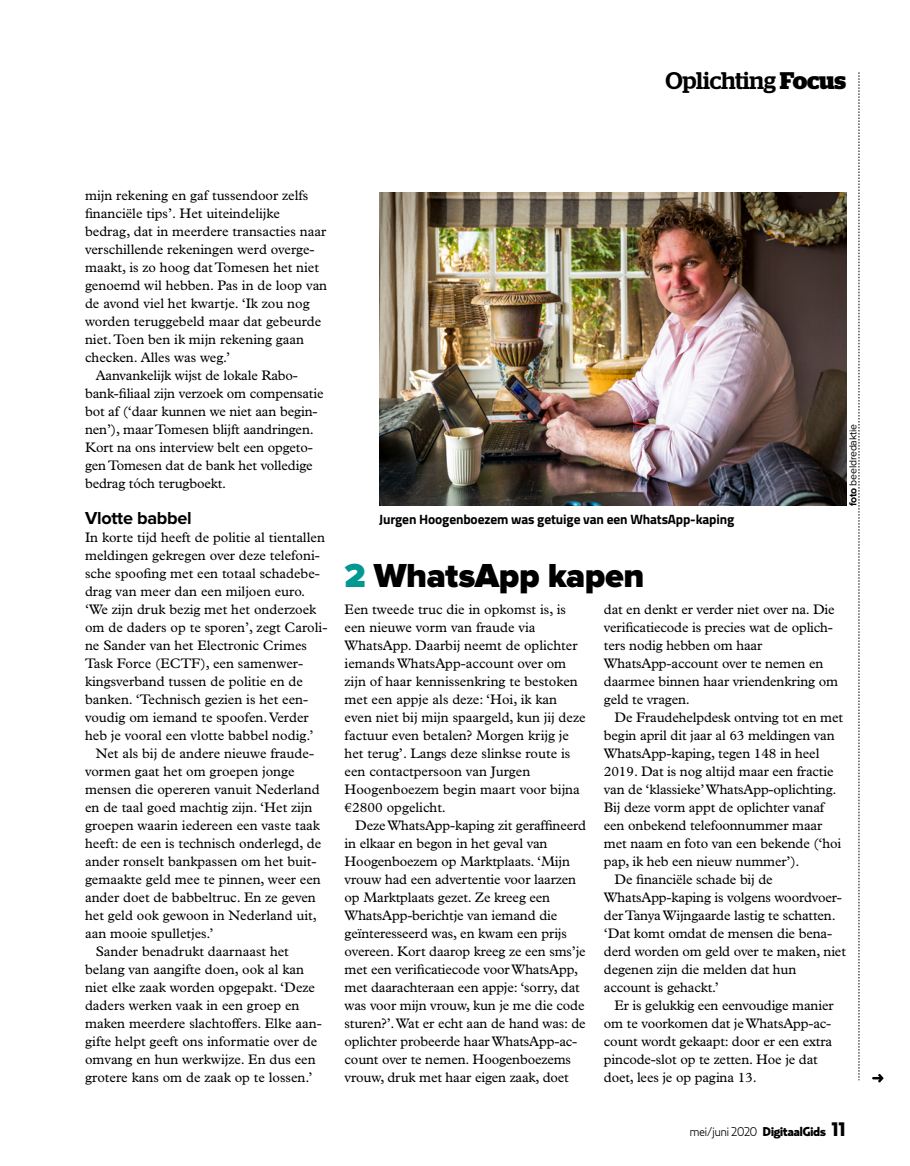
<style>
.page{position:relative;width:910px;height:1166px;background:#fff}
.page>*{position:absolute;margin:0;border:0;box-sizing:border-box;transform-origin:0 0}
._12_Kaderkop{font:900 34.5px "Proxima Nova";letter-spacing:-.015em;color:#000}
.t1{font:500 24px "Stag";letter-spacing:-.01em;color:#000}
._05_Tussenkop{font:700 18px "Proxima Nova";letter-spacing:-.015em;color:#000}
._06_Broodtekst{font:13.8px/18px "Plantin Std";color:#000}
._08_Bijschrift{font:700 13.5px "Titillium";letter-spacing:-.01em;color:#000}
.t2{font:300 12.75px "Relay";letter-spacing:-.05em;color:#000}
._04_Auteur{font:10.5px "Proxima Nova";letter-spacing:-.02em;color:#000}
.s1{font-weight:700}
.s2{color:#009991}
.s3{font-weight:900}
.s4{font-weight:900;font-size:19.5px}
</style>
<div class="page">
<svg style="left:859px;top:72px;width:1px;height:1006px"></svg>
<img style="left:379px;top:192px;width:467px;height:314px">
<svg style="left:872px;top:1074px;width:12px;height:8px"></svg>
<p class="t1" style="left:665px;top:67px;width:182px">Oplichting <span class="s1">Focus</span></p>
<p class="_06_Broodtekst" style="left:85px;top:186px;width:244px">mijn rekening en gaf tussendoor zelfs financiële tips’. Het uiteindelijke bedrag, dat in meerdere transacties naar verschillende rekeningen werd overge&shy;maakt, is zo hoog dat Tomesen het niet genoemd wil hebben. Pas in de loop van de avond viel het kwartje. ‘Ik zou nog worden teruggebeld maar dat gebeurde niet. Toen ben ik mijn rekening gaan checken. Alles was weg.’</p>
<p class="_06_Broodtekst" style="left:85px;top:366px;width:240px;text-indent:11px">Aanvankelijk wijst de lokale Rabo&shy;bank-filiaal zijn verzoek om compensatie bot af (‘daar kunnen we niet aan begin&shy;nen’), maar Tomesen blijft aandringen.<br>Kort na ons interview belt een opgeto&shy;gen Tomesen dat de bank het volledige bedrag tóch terugboekt.</p>
<p class="_05_Tussenkop" style="left:85px;top:507px;width:108px">Vlotte babbel</p>
<p class="_06_Broodtekst" style="left:85px;top:528px;width:244px">In korte tijd heeft de politie al tientallen meldingen gekregen over deze telefoni&shy;sche spoofing met een totaal schadebe&shy;drag van meer dan een miljoen euro. ‘We zijn druk bezig met het onderzoek om de daders op te sporen’, zegt Caroli&shy;ne Sander van het Electronic Crimes Task Force (ECTF), een samenwer&shy;kingsverband tussen de politie en de banken. ‘Technisch gezien is het een&shy;voudig om iemand te spoofen. Verder heb je vooral een vlotte babbel nodig.’</p>
<p class="_06_Broodtekst" style="left:85px;top:744px;width:238px;text-indent:11px">Net als bij de andere nieuwe fraude&shy;vormen gaat het om groepen jonge mensen die opereren vanuit Nederland en de taal goed machtig zijn. ‘Het zijn groepen waarin iedereen een vaste taak heeft: de een is technisch onderlegd, de ander ronselt bankpassen om het buit&shy;gemaakte geld mee te pinnen, weer een ander doet de babbeltruc. En ze geven het geld ook gewoon in Nederland uit, aan mooie spulletjes.’</p>
<p class="_06_Broodtekst" style="left:85px;top:942px;width:238px;text-indent:11px">Sander benadrukt daarnaast het belang van aangifte doen, ook al kan niet elke zaak worden opgepakt. ‘Deze daders werken vaak in een groep en maken meerdere slachtoffers. Elke aan&shy;gifte helpt geeft ons informatie over de omvang en hun werkwijze. En dus een grotere kans om de zaak op te lossen.’</p>
<p class="_08_Bijschrift" style="left:379px;top:508px;width:357px">Jurgen Hoogenboezem was getuige van een WhatsApp-kaping</p>
<p class="_04_Auteur" style="left:847px;top:506px;width:84px;rotate:-90deg"><span class="s1">foto</span> beeldredaktie</p>
<p class="_12_Kaderkop" style="left:345px;top:556px;width:301px"><span class="s2">2</span> WhatsApp kapen</p>
<p class="_06_Broodtekst" style="left:345px;top:600px;width:243px">Een tweede truc die in opkomst is, is een nieuwe vorm van fraude via WhatsApp. Daarbij neemt de oplichter iemands WhatsApp-account over om zijn of haar kennissenkring te bestoken met een appje als deze: ‘Hoi, ik kan even niet bij mijn spaargeld, kun jij deze factuur even betalen? Morgen krijg je het terug’. Langs deze slinkse route is een contactpersoon van Jurgen Hoogenboezem begin maart voor bijna €2800 opgelicht.</p>
<p class="_06_Broodtekst" style="left:345px;top:816px;width:243px;text-indent:11px">Deze WhatsApp-kaping zit geraffineerd in elkaar en begon in het geval van Hoogenboezem op Marktplaats. ‘Mijn vrouw had een advertentie voor laarzen op Marktplaats gezet. Ze kreeg een WhatsApp-berichtje van iemand die geïnteresseerd was, en kwam een prijs overeen. Kort daarop kreeg ze een sms’je met een verificatiecode voor WhatsApp, met daarachteraan een appje: ‘sorry, dat was voor mijn vrouw, kun je me die code sturen?’. Wat er echt aan de hand was: de oplichter probeerde haar WhatsApp-ac&shy;count over te nemen. Hoogenboezems vrouw, druk met haar eigen zaak, doet</p>
<p class="_06_Broodtekst" style="left:604px;top:600px;width:236px">dat en denkt er verder niet over na. Die verificatiecode is precies wat de oplich&shy;ters nodig hebben om haar<br>WhatsApp-account over te nemen en daarmee binnen haar vriendenkring om geld te vragen.</p>
<p class="_06_Broodtekst" style="left:604px;top:708px;width:241px;text-indent:11px">De Fraudehelpdesk ontving tot en met begin april dit jaar al 63 meldingen van WhatsApp-kaping, tegen 148 in heel 2019. Dat is nog altijd maar een fractie van de ‘klassieke’ WhatsApp-oplichting.<br>Bij deze vorm appt de oplichter vanaf een onbekend telefoonnummer maar met naam en foto van een bekende (‘hoi pap, ik heb een nieuw nummer’).</p>
<p class="_06_Broodtekst" style="left:604px;top:870px;width:244px;text-indent:11px">De financiële schade bij de WhatsApp-kaping is volgens woordvoer&shy;der Tanya Wijngaarde lastig te schatten. ‘Dat komt omdat de mensen die bena&shy;derd worden om geld over te maken, niet degenen zijn die melden dat hun account is gehackt.’</p>
<p class="_06_Broodtekst" style="left:604px;top:996px;width:231px;text-indent:11px">Er is gelukkig een eenvoudige manier om te voorkomen dat je WhatsApp-ac&shy;count wordt gekaapt: door er een extra pincode-slot op te zetten. Hoe je dat doet, lees je op pagina 13.</p>
<p class="t2" style="left:689px;top:1123px;width:158px">mei/juni 2020 <span class="s3">DigitaalGids</span> <span class="s4">11</span></p>
</div>
